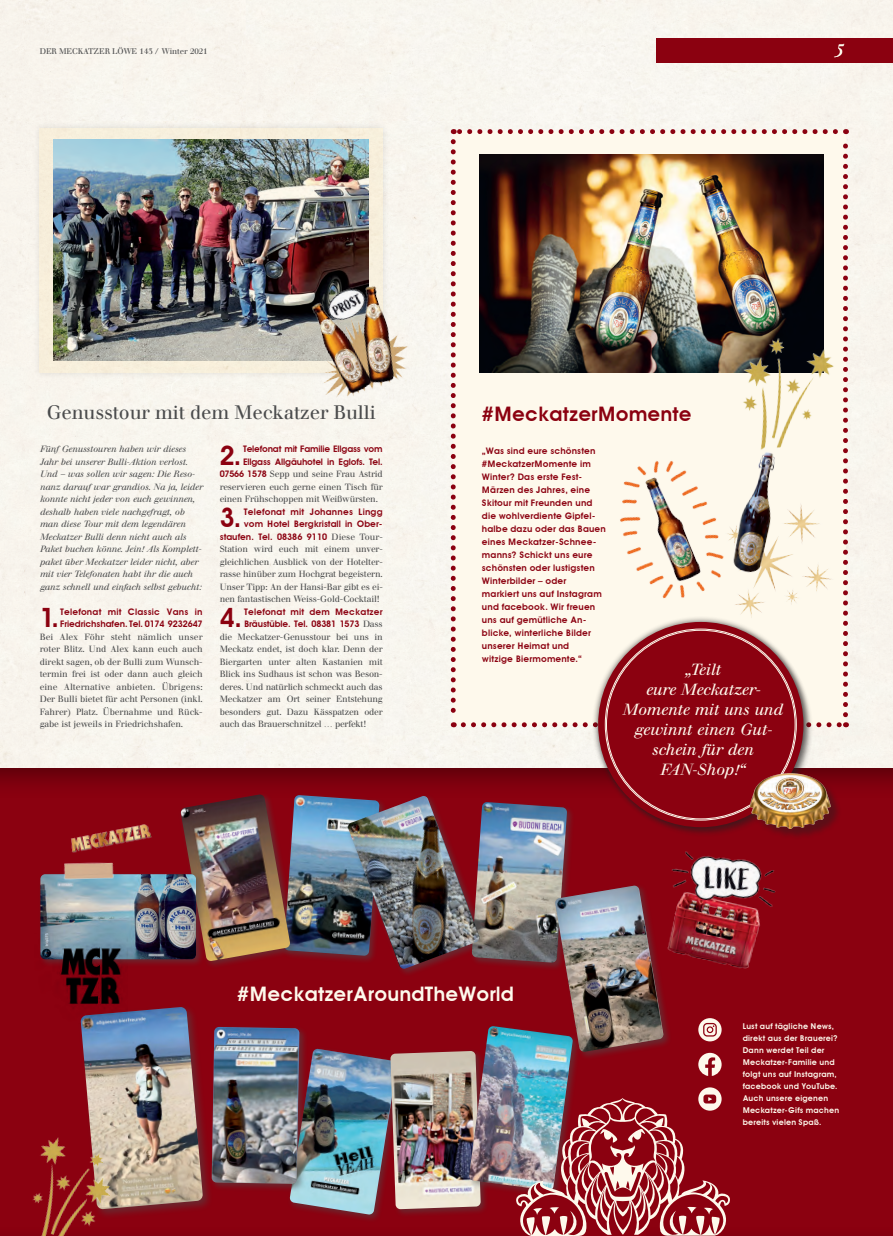
<style>
.page{position:relative;width:893px;height:1236px;background:#fff}
.page>*{position:absolute;margin:0;border:0;box-sizing:border-box;transform-origin:0 0}
.t1{font:600 26.6px "Avant Garde";color:#8b0110}
.t2{font:600 20px "Avant Garde";letter-spacing:.005em;color:#fef9ec}
.t3{font:600 20px "Avant Garde";letter-spacing:.005em;color:#8b0110}
.t4{font:19px "Walbaum LT Roman";letter-spacing:-.005em;color:#4b4c4d}
.t5{font:italic 18px "Walbaum";color:#fef9ec}
.t6{font:italic 16px/20px "Walbaum Buch BQ";letter-spacing:-.005em;color:#fef9ec;text-align:center}
.t7{font:9px/12.5px "Walbaum Buch BQ";letter-spacing:-.02em;color:#4b4c4d;text-align:justify}
.t8{font:600 9px/13px "Avant Garde";letter-spacing:.015em;color:#8b0110}
.t9{font:italic 9px/12.5px "Walbaum Buch BQ";letter-spacing:-.01em;color:#4b4c4d}
.t10{font:600 9px/12.5px "Avant Garde";letter-spacing:-.02em;color:#8b0110}
.t11{font:600 9px/12.5px "Avant Garde";letter-spacing:-.01em;color:#8b0110}
.t12{font:600 8px/12px "Avant Garde";letter-spacing:.02em;color:#fef9ec}
.t13{font:8px "Walbaum LT Roman";letter-spacing:-.005em;color:#4b4c4d}
.s1{font-family:"Avant Garde";font-weight:600;color:#8b0110}
.s2{font-family:"Walbaum Buch BQ";font-weight:400;color:#4b4c4d}
</style>
<div class="page">
<div style="left:0;top:0;width:893px;height:768px;background:#f8f5ee"></div>
<div style="left:0;top:768px;width:893px;height:468px;background:#231f20;opacity:.5"></div>
<div style="left:282px;top:793px;width:106px;height:171px;background:#4b4c4d;opacity:.5"></div>
<img style="left:299px;top:795px;width:47px;height:161px">
<div style="left:470px;top:800px;width:105px;height:171px;background:#4b4c4d;opacity:.5"></div>
<img style="left:488px;top:802px;width:79px;height:161px">
<div style="left:346px;top:794px;width:142px;height:183px;background:#4b4c4d;opacity:.5"></div>
<img style="left:347px;top:796px;width:133px;height:173px">
<div style="left:178px;top:792px;width:121px;height:177px;background:#4b4c4d;opacity:.5"></div>
<img style="left:180px;top:794px;width:110px;height:167px">
<div style="left:78px;top:1004px;width:135px;height:216px;background:#4b4c4d;opacity:.5"></div>
<img style="left:81px;top:1007px;width:122px;height:202px">
<div style="left:288px;top:1046px;width:117px;height:177px;background:#4b4c4d;opacity:.5"></div>
<img style="left:290px;top:1049px;width:98px;height:166px">
<div style="left:388px;top:1048px;width:101px;height:170px;background:#4b4c4d;opacity:.5"></div>
<img style="left:390px;top:1051px;width:91px;height:158px">
<div style="left:467px;top:1024px;width:114px;height:175px;background:#4b4c4d;opacity:.5"></div>
<img style="left:469px;top:1026px;width:104px;height:165px">
<div style="left:38px;top:872px;width:167px;height:96px;background:#4b4c4d;opacity:.5"></div>
<img style="left:40px;top:874px;width:156px;height:85px">
<img style="left:56px;top:861px;width:69px;height:24px">
<div style="left:209px;top:1024px;width:99px;height:168px;background:#4b4c4d;opacity:.5"></div>
<img style="left:212px;top:1027px;width:87px;height:157px">
<div style="left:553px;top:883px;width:119px;height:177px;background:#4b4c4d;opacity:.5"></div>
<img style="left:555px;top:886px;width:109px;height:166px">
<img style="left:649px;top:842px;width:137px;height:136px">
<img style="left:0;top:1121px;width:132px;height:115px">
<svg style="left:698px;top:1018px;width:24px;height:23px"></svg>
<svg style="left:698px;top:1053px;width:24px;height:23px"></svg>
<svg style="left:512px;top:1087px;width:222px;height:149px;background:#a24f57"></svg>
<div style="left:453px;top:132px;width:392px;height:593px;background:#fef9ec"></div>
<svg style="left:451px;top:142px;width:5px;height:585px"></svg>
<svg style="left:463px;top:722px;width:383px;height:5px"></svg>
<svg style="left:843px;top:129px;width:5px;height:586px"></svg>
<svg style="left:453px;top:129px;width:382px;height:5px"></svg>
<img style="left:479px;top:155px;width:344px;height:217px">
<img style="left:620px;top:461px;width:74px;height:138px">
<img style="left:735px;top:596px;width:62px;height:19px">
<img style="left:694px;top:319px;width:154px;height:277px">
<div style="left:33px;top:122px;width:356px;height:257px;background:#f3efe7"></div>
<img style="left:40px;top:128px;width:343px;height:244px">
<img style="left:288px;top:271px;width:137px;height:137px">
<div style="left:592px;top:615px;width:218px;height:219px;background:#231f20;opacity:.75"></div>
<div style="left:598px;top:622px;width:205px;height:205px;background:#8b0110;border-radius:50%"></div>
<div style="left:751px;top:775px;width:92px;height:66px;background:#231f20;opacity:.45"></div>
<img style="left:746px;top:757px;width:89px;height:89px">
<img style="left:34px;top:933px;width:94px;height:90px">
<img style="left:320px;top:1138px;width:64px;height:45px">
<img style="left:56px;top:814px;width:109px;height:47px">
<div style="left:656px;top:39px;width:237px;height:24px;background:#8b0110"></div>
<p class="t13" style="left:40px;top:46px;width:169px">DER MECKATZER LÖWE 143 / Winter 2021</p>
<h3 class="t5" style="left:835px;top:40px;width:12px">5</h3>
<h3 class="t4" style="left:47px;top:401px;width:330px">Genusstour mit dem Meckatzer Bulli</h3>
<p class="t9" style="left:40px;top:443px;width:164px">Fünf Genusstouren haben wir dieses Jahr bei unserer Bulli-Aktion verlost.<br>Und – was sollen wir sagen: Die Reso&shy;nanz darauf war grandios. Na ja, leider konnte nicht jeder von euch gewinnen, deshalb haben viele nachgefragt, ob man diese Tour mit dem legendären Meckatzer Bulli denn nicht auch als Paket buchen könne. Jein! Als Komplett&shy;paket über Meckatzer leider nicht, aber mit vier Telefonaten habt ihr die auch ganz schnell und einfach selbst gebucht:</p>
<h1 class="t1" style="left:40px;top:602px;width:21px">1.</h1>
<p class="t11" style="left:60px;top:605px;width:144px">Telefonat mit Classic Vans in<br>Friedrichshafen. Tel. 0174 9232647</p>
<p class="t7" style="left:40px;top:630px;width:165px">Bei Alex Föhr steht nämlich unser roter Blitz. Und Alex kann euch auch direkt sagen, ob der Bulli zum Wunsch&shy;termin frei ist oder dann auch gleich eine Alternative anbieten. Übrigens:<br>Der Bulli bietet für acht Personen (inkl.<br>Fahrer) Platz. Übernahme und Rück&shy;gabe ist jeweils in Friedrichshafen.</p>
<h1 class="t1" style="left:220px;top:439px;width:23px">2.</h1>
<p class="t10" style="left:243px;top:443px;width:141px">Telefonat mit Familie Ellgass vom<br>Ellgass Allgäuhotel in Eglofs. Tel.</p>
<p class="t7" style="left:220px;top:468px;width:164px"><span class="s1">07566 1578</span> Sepp und seine Frau Astrid reservieren euch gerne einen Tisch für einen Frühschoppen mit Weißwürsten.</p>
<h1 class="t1" style="left:220px;top:502px;width:23px">3.</h1>
<p class="t8" style="left:220px;top:505px;width:164px;line-height:12.5px;text-align:right">Telefonat mit Johannes Lingg<br>vom Hotel Bergkristall in Ober&shy;staufen. Tel. 08386 9110 <span class="s2">Diese Tour-</span></p>
<p class="t7" style="left:220px;top:543px;width:165px">Station wird euch mit einem unver&shy;gleichlichen Ausblick von der Hotelter&shy;rasse hinüber zum Hochgrat begeistern.<br>Unser Tipp: An der Hansi-Bar gibt es ei&shy;nen fantastischen Weiss-Gold-Cocktail!</p>
<h1 class="t1" style="left:220px;top:602px;width:24px">4.</h1>
<p class="t8" style="left:244px;top:605px;width:140px;line-height:12.5px">Telefonat mit dem Meckatzer<br>Bräustüble. Tel. 08381 1573 <span class="s2">Dass</span></p>
<p class="t7" style="left:220px;top:630px;width:165px">die Meckatzer-Genusstour bei uns in Meckatz endet, ist doch klar. Denn der Biergarten unter alten Kastanien mit Blick ins Sudhaus ist schon was Beson&shy;deres. Und natürlich schmeckt auch das Meckatzer am Ort seiner Entstehung besonders gut. Dazu Kässpatzen oder auch das Brauerschnitzel … perfekt!</p>
<h2 class="t3" style="left:482px;top:402px;width:211px">#MeckatzerMomente</h2>
<p class="t8" style="left:482px;top:444px;width:125px">„Was sind eure schönsten #MeckatzerMomente im<br>Winter? Das erste Fest-<br>Märzen des Jahres, eine<br>Skitour mit Freunden und die wohlverdiente Gipfel&shy;halbe dazu oder das Bauen eines Meckatzer-Schnee&shy;manns? Schickt uns eure schönsten oder lustigsten<br>Winterbilder – oder<br>markiert uns auf Instagram und facebook. Wir freuen uns auf gemütliche An&shy;blicke, winterliche Bilder unserer Heimat und<br>witzige Biermomente.“</p>
<h3 class="t6" style="left:622px;top:660px;width:162px">„Teilt<br>eure Meckatzer-<br>Momente mit uns und gewinnt einen Gut&shy;schein für den<br>FAN-Shop!“</h3>
<h2 class="t2" style="left:237px;top:982px;width:278px">#MeckatzerAroundTheWorld</h2>
<p class="t12" style="left:743px;top:1020px;width:98px">Lust auf tägliche News, direkt aus der Brauerei?<br>Dann werdet Teil der<br>Meckatzer-Familie und folgt uns auf Instagram, facebook und YouTube.<br>Auch unsere eigenen<br>Meckatzer-Gifs machen bereits vielen Spaß.</p>
</div>
